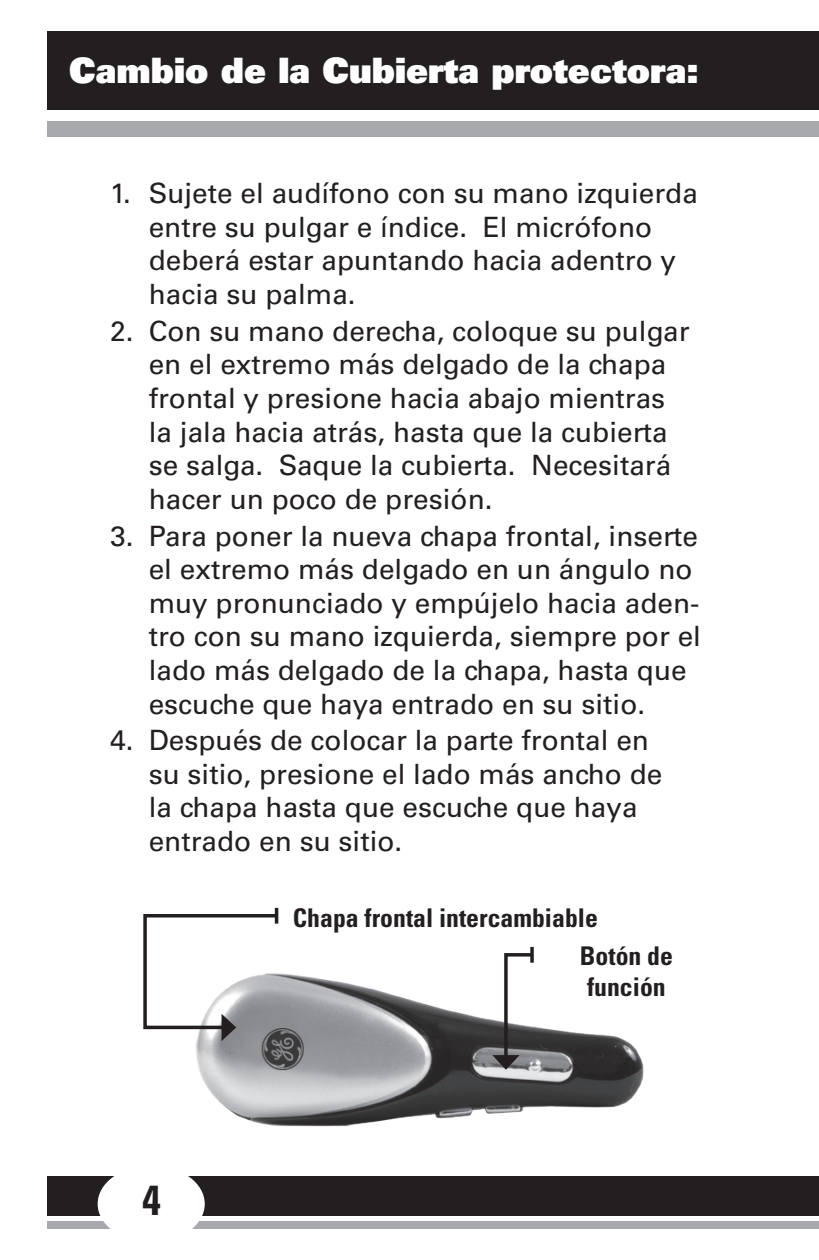
<style>
.page{position:relative;width:819px;height:1260px;background:#fff}
.page>*{position:absolute;margin:0;border:0;box-sizing:border-box;transform-origin:0 0}
.t1{font:900 35px "Univers";color:#fff}
.t2{font:28px/33.6px "Univers";color:#231f20}
.t3{font:700 condensed 25.9px/37.8px "Univers";color:#231f20}
</style>
<div class="page">
<div style="left:47px;top:32px;width:772px;height:78px;background:#231f20"></div>
<div style="left:47px;top:121px;width:772px;height:15px;background:#a8a9ad"></div>
<div style="left:47px;top:1176px;width:772px;height:39px;background:#231f20"></div>
<div style="left:47px;top:1221px;width:772px;height:7px;background:#a8a9ad"></div>
<div style="left:98px;top:1166px;width:107px;height:76px;background:#fff;border-radius:50%"></div>
<img style="left:188px;top:946px;width:456px;height:240px">
<hr style="left:275px;top:908px;width:3px;height:16px;background:#231f20">
<svg style="left:143px;top:912px;width:137px;height:129px"></svg>
<svg style="left:530px;top:947px;width:4px;height:4px"></svg>
<svg style="left:492px;top:951px;width:44px;height:119px"></svg>
<p class="t1" style="left:69px;top:48px;width:631px">Cambio de la Cubierta protectora:</p>
<p class="t2" style="left:149px;top:177px;width:551px;text-indent:-38px">1. Sujete el audífono con su mano izquierda entre su pulgar e índice. El micrófono deberá estar apuntando hacia adentro y hacia su palma.</p>
<p class="t2" style="left:149px;top:314px;width:543px;text-indent:-38px">2. Con su mano derecha, coloque su pulgar en el extremo más delgado de la chapa frontal y presione hacia abajo mientras la jala hacia atrás, hasta que la cubierta se salga. Saque la cubierta. Necesitará hacer un poco de presión.</p>
<p class="t2" style="left:149px;top:519px;width:554px;text-indent:-38px">3. Para poner la nueva chapa frontal, inserte el extremo más delgado en un ángulo no muy pronunciado y empújelo hacia aden&shy;tro con su mano izquierda, siempre por el lado más delgado de la chapa, hasta que escuche que haya entrado en su sitio.</p>
<p class="t2" style="left:149px;top:724px;width:515px;text-indent:-38px">4. Después de colocar la parte frontal en su sitio, presione el lado más ancho de la chapa hasta que escuche que haya entrado en su sitio.</p>
<p class="t3" style="left:580px;top:899px;width:95px;text-indent:-287px">Chapa frontal intercambiable<br>Botón de</p>
<p class="t3" style="left:587px;top:968px;width:80px">función</p>
</div>
